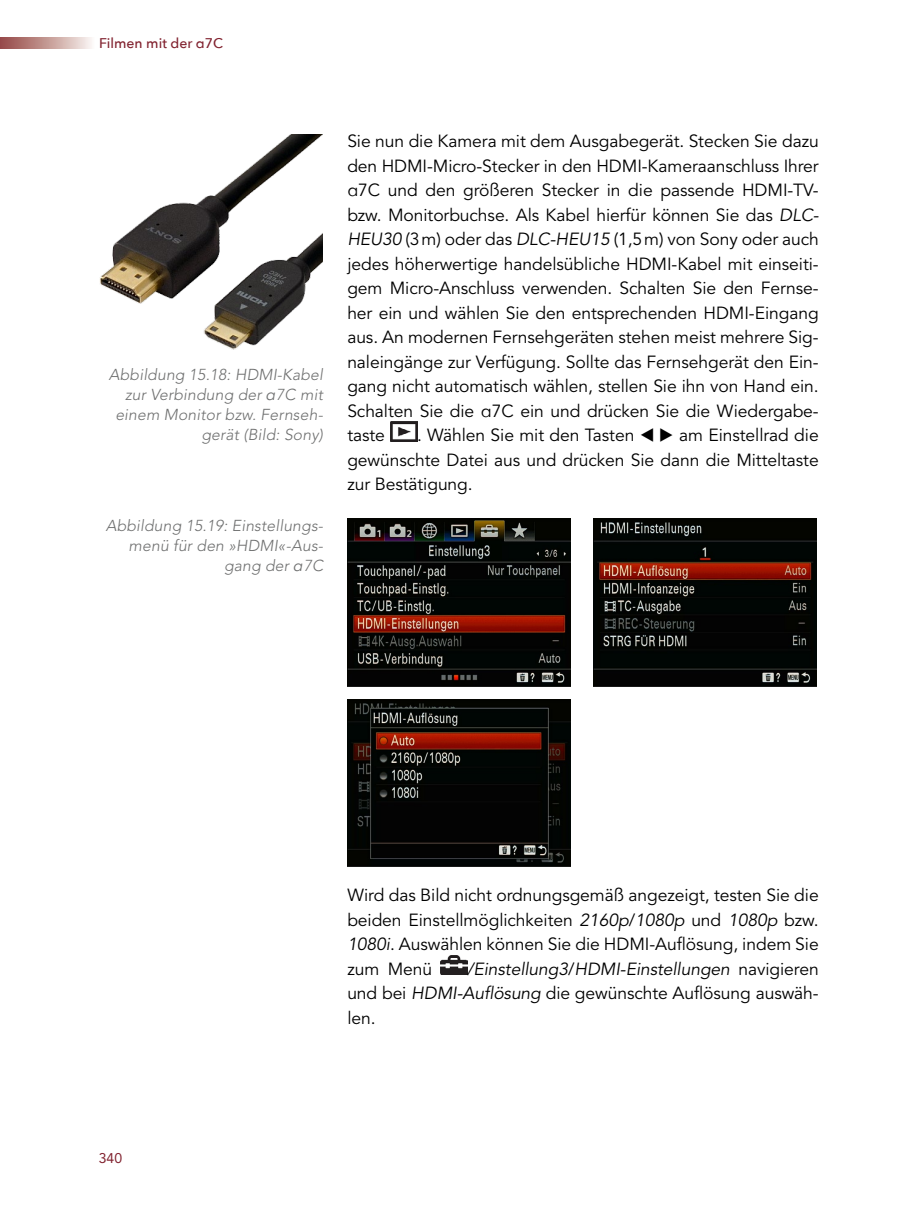
<style>
.page{position:relative;width:918px;height:1216px;background:#fff}
.page>*{position:absolute;margin:0;border:0;box-sizing:border-box;transform-origin:0 0}
.Fließtext_mit_Einzug{font:17.5px/24.5px "Avenir LT Pro";letter-spacing:-.005em;color:#000;text-align:justify}
.Fließtext_ohne_Einzu{font:17.5px/24.5px "Avenir LT Pro";letter-spacing:-.005em;color:#000;text-align:justify}
.Bildbeschriftung{font:italic 300 15.75px/20.1px "Avenir LT Pro";letter-spacing:.01em;color:#6f7070;text-align:right}
.t1{font:500 14px "Avenir Next";color:#81222f}
.t2{font:14px "Avenir LT Pro";color:#81222f}
.s1{font-family:"Avenir Next";font-weight:400}
.s2{font-family:"Avenir Next"}
.s3{font-style:italic}
</style>
<div class="page">
<svg style="left:0;top:37px;width:92px;height:11px"></svg>
<img style="left:390px;top:422px;width:27px;height:19px">
<img style="left:347px;top:518px;width:223px;height:168px">
<img style="left:593px;top:518px;width:223px;height:168px">
<img style="left:347px;top:699px;width:223px;height:168px">
<img style="left:441px;top:955px;width:26px;height:19px">
<img style="left:100px;top:134px;width:222px;height:215px">
<p class="t1" style="left:99px;top:31px;width:125px">Filmen mit der α7C</p>
<p class="Bildbeschriftung" style="left:109px;top:364px;width:215px">Abbildung 15.18: HDMI-Kabel zur Verbindung der <span class="s1">α</span>7C mit einem Monitor bzw. Fernseh&shy;gerät (Bild: Sony)</p>
<p class="Bildbeschriftung" style="left:106px;top:515px;width:219px">Abbildung 15.19: Einstellungs&shy;menü für den »HDMI«-Aus&shy;gang der <span class="s1">α</span>7C</p>
<p class="Fließtext_mit_Einzug" style="left:347px;top:129px;width:473px">Sie nun die Kamera mit dem Ausgabegerät. Stecken Sie dazu den HDMI-Micro-Stecker in den HDMI-Kameraanschluss Ihrer <span class="s2">α</span>7C und den größeren Stecker in die passende HDMI-TV&shy;bzw. Monitorbuchse. Als Kabel hierfür können Sie das <span class="s3">DLC-HEU30</span> (3m) oder das <span class="s3">DLC-HEU15</span> (1,5m) von Sony oder auch jedes höherwertige handelsübliche HDMI-Kabel mit einseiti&shy;gem Micro-Anschluss verwenden. Schalten Sie den Fernse&shy;her ein und wählen Sie den entsprechenden HDMI-Eingang aus. An modernen Fernsehgeräten stehen meist mehrere Sig&shy;naleingänge zur Verfügung. Sollte das Fernsehgerät den Ein&shy;gang nicht automatisch wählen, stellen Sie ihn von Hand ein.<br>Schalten Sie die <span class="s2">α</span>7C ein und drücken Sie die Wiedergabe&shy;taste</p>
<p class="Fließtext_mit_Einzug" style="left:347px;top:423px;width:473px;text-indent:332px">am Einstellrad die gewünschte Datei aus und drücken Sie dann die Mitteltaste zur Bestätigung.</p>
<p class="Fließtext_mit_Einzug" style="left:417px;top:423px;width:219px">. Wählen Sie mit den Tasten</p>
<p class="t2" style="left:99px;top:1149px;width:25px">340</p>
<p class="Fließtext_ohne_Einzu" style="left:347px;top:883px;width:473px">Wird das Bild nicht ordnungsgemäß angezeigt, testen Sie die beiden Einstellmöglichkeiten <span class="s3">2160p</span>/<span class="s3">1080p</span> und <span class="s3">1080p</span> bzw.<br><span class="s3">1080i</span>. Auswählen können Sie die HDMI-Auflösung, indem Sie zum Menü</p>
<p class="Fließtext_ohne_Einzu" style="left:347px;top:956px;width:473px;text-indent:120px"><span class="s3">/Einstellung3</span>/<span class="s3">HDMI-Einstellungen</span> navigieren und bei <span class="s3">HDMI-Auflösung</span> die gewünschte Auflösung auswäh&shy;len.</p>
</div>
